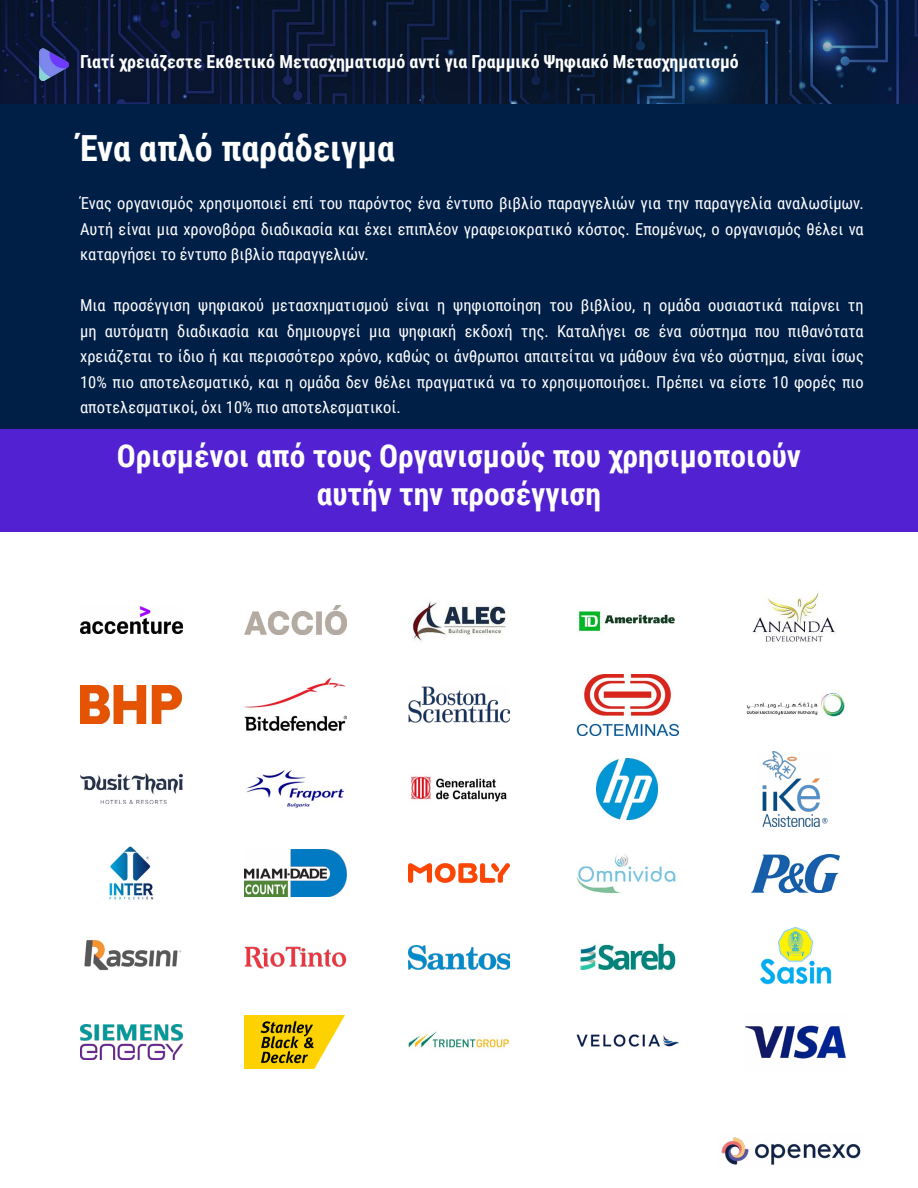
<style>
.page{position:relative;width:918px;height:1188px;background:#fff}
.page>*{position:absolute;margin:0;border:0;box-sizing:border-box;transform-origin:0 0}
.t1{font:700 36px "Roboto Condensed";color:#fff}
.t2{font:700 31.5px/37.8px "Roboto Condensed";color:#fff;text-align:center}
.t3{font:700 18px "Roboto Condensed";color:#fff}
.t4{font:16.5px/25.5px "Roboto Condensed";color:#fff;text-align:justify}
</style>
<div class="page">
<div style="left:0;top:103px;width:918px;height:326px;background:#001f47"></div>
<svg style="left:0;top:0;width:918px;height:103px;fill:#08162e"></svg>
<img style="left:411px;top:601px;width:95px;height:40px">
<img style="left:408px;top:687px;width:102px;height:35px">
<img style="left:409px;top:775px;width:98px;height:27px">
<img style="left:409px;top:863px;width:100px;height:20px">
<img style="left:408px;top:945px;width:102px;height:25px">
<img style="left:408px;top:1031px;width:102px;height:19px">
<img style="left:80px;top:607px;width:102px;height:27px">
<img style="left:80px;top:685px;width:102px;height:39px">
<img style="left:80px;top:774px;width:102px;height:30px">
<img style="left:108px;top:846px;width:46px;height:55px">
<img style="left:84px;top:939px;width:97px;height:32px">
<img style="left:80px;top:1024px;width:102px;height:35px">
<img style="left:244px;top:606px;width:102px;height:29px">
<img style="left:244px;top:677px;width:102px;height:55px">
<img style="left:246px;top:770px;width:100px;height:38px">
<img style="left:244px;top:849px;width:102px;height:48px">
<img style="left:244px;top:946px;width:102px;height:23px">
<img style="left:244px;top:1015px;width:101px;height:53px">
<img style="left:752px;top:593px;width:85px;height:49px">
<img style="left:746px;top:692px;width:99px;height:25px">
<img style="left:762px;top:751px;width:66px;height:76px">
<img style="left:751px;top:854px;width:88px;height:38px">
<img style="left:760px;top:926px;width:72px;height:59px">
<img style="left:745px;top:1025px;width:101px;height:34px">
<img style="left:578px;top:611px;width:97px;height:21px">
<img style="left:576px;top:674px;width:102px;height:61px">
<img style="left:597px;top:759px;width:60px;height:60px">
<img style="left:576px;top:854px;width:100px;height:40px">
<img style="left:580px;top:943px;width:96px;height:28px">
<img style="left:576px;top:1034px;width:102px;height:13px">
<div style="left:0;top:429px;width:918px;height:103px;background:#5221d1"></div>
<img style="left:40px;top:49px;width:28px;height:31px">
<img style="left:721px;top:1137px;width:140px;height:28px">
<p class="t3" style="left:80px;top:48px;width:660px">Γιατί χρειάζεστε Εκθετικό Μετασχηματισμό αντί για Γραμμικό Ψηφιακό Μετασχηματισμό</p>
<h1 class="t1" style="left:80px;top:123px;width:316px">Ένα απλό παράδειγμα</h1>
<p class="t4" style="left:80px;top:190px;width:785px">Ένας οργανισμός χρησιμοποιεί επί του παρόντος ένα έντυπο βιβλίο παραγγελιών για την παραγγελία αναλωσίμων.<br>Αυτή είναι μια χρονοβόρα διαδικασία και έχει επιπλέον γραφειοκρατικό κόστος. Επομένως, ο οργανισμός θέλει να καταργήσει το έντυπο βιβλίο παραγγελιών.</p>
<p class="t4" style="left:80px;top:292px;width:785px">Μια προσέγγιση ψηφιακού μετασχηματισμού είναι η ψηφιοποίηση του βιβλίου, η ομάδα ουσιαστικά παίρνει τη μη αυτόματη διαδικασία και δημιουργεί μια ψηφιακή εκδοχή της. Καταλήγει σε ένα σύστημα που πιθανότατα χρειάζεται το ίδιο ή και περισσότερο χρόνο, καθώς οι άνθρωποι απαιτείται να μάθουν ένα νέο σύστημα, είναι ίσως 10% πιο αποτελεσματικό, και η ομάδα δεν θέλει πραγματικά να το χρησιμοποιήσει. Πρέπει να είστε 10 φορές πιο αποτελεσματικοί, όχι 10% πιο αποτελεσματικοί.</p>
<h2 class="t2" style="left:117px;top:436px;width:686px">Ορισμένοι από τους Οργανισμούς που χρησιμοποιούν αυτήν την προσέγγιση</h2>
</div>
